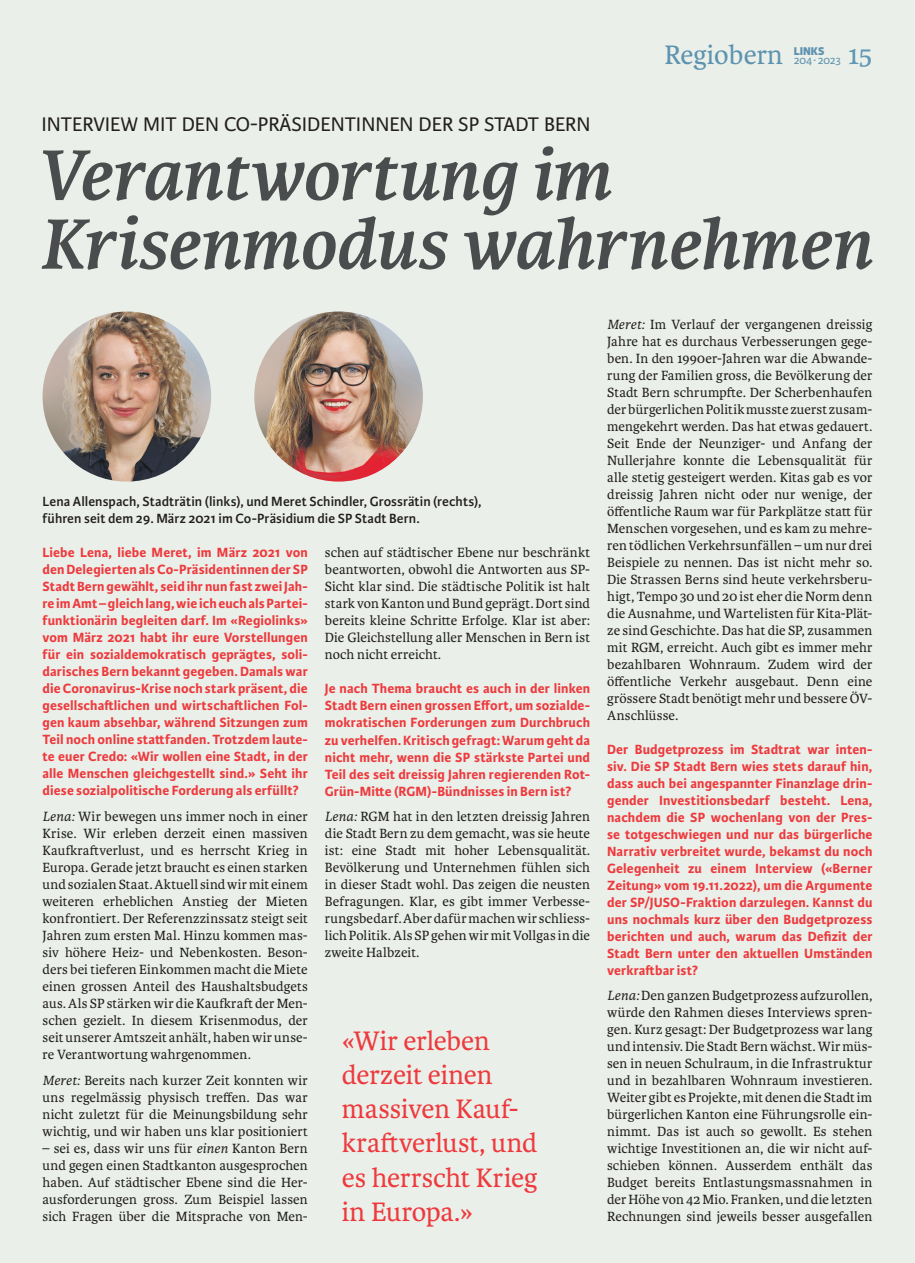
<style>
.page{position:relative;width:915px;height:1263px;background:#fff}
.page>*{position:absolute;margin:0;border:0;box-sizing:border-box;transform-origin:0 0}
.t1{font:italic 700 75.75px/69px "Karmina";letter-spacing:-.015em;color:#4b4c4d}
.t2{font:28.5px/34px "Karmina";letter-spacing:-.005em;color:#ee3a3e}
.t3{font:28.5px "Karmina";color:#5e93b0}
.t4{font:28.5px "Karmina";color:#6197b5}
.t5{font:21px "Karmina Sans";color:#231f20}
.t6{font:14.25px/17px "Karmina";letter-spacing:.01em;color:#231f20;text-align:justify}
.t7{font:700 14.25px/17px "Karmina Sans";letter-spacing:.01em;color:#ee3a3e;text-align:justify}
.t8{font:600 14.25px/17px "Karmina Sans";letter-spacing:.005em;color:#231f20}
.t9{font:12px "Karmina Sans";color:#5e93b0}
.t10{font:800 12px "Karmina Sans";color:#5e93b0}
.s1{font-style:italic}
</style>
<div class="page">
<div style="left:0;top:0;width:914px;height:1263px;background:#eaf0e9"></div>
<img style="left:43px;top:311px;width:168px;height:171px">
<img style="left:254px;top:311px;width:169px;height:171px">
<h2 class="t3" style="left:664px;top:39px;width:120px">Regiobern</h2>
<p class="t10" style="left:793px;top:44px;width:32px">LINKS</p>
<p class="t9" style="left:793px;top:53px;width:49px">204∙ 2023</p>
<h2 class="t4" style="left:847px;top:39px;width:26px">15</h2>
<h3 class="t5" style="left:41px;top:112px;width:550px">INTERVIEW MIT DEN CO-PRÄSIDENTINNEN DER SP STADT BERN</h3>
<h1 class="t1" style="left:36px;top:141px;width:836px">Verantwortung im<br>Krisenmodus wahrnehmen</h1>
<p class="t8" style="left:43px;top:493px;width:440px">Lena Allenspach, Stadträtin (links), und Meret Schindler, Grossrätin (rechts), führen seit dem 29. März 2021 im Co-Präsidium die SP Stadt Bern.</p>
<p class="t7" style="left:43px;top:544px;width:267px">Liebe Lena, liebe Meret, im März 2021 von den Delegierten als Co-Präsidentinnen der SP Stadt Bern gewählt, seid ihr nun fast zwei Jah&shy;re im Amt – gleich lang, wie ich euch als Partei&shy;funktionärin begleiten darf. Im «Regiolinks» vom März 2021 habt ihr eure Vorstellungen für ein sozialdemokratisch geprägtes, soli&shy;darisches Bern bekannt gegeben. Damals war die Coronavirus-Krise noch stark präsent, die gesellschaftlichen und wirtschaftlichen Fol&shy;gen kaum absehbar, während Sitzungen zum Teil noch online stattfanden. Trotzdem laute&shy;te euer Credo: «Wir wollen eine Stadt, in der alle Menschen gleichgestellt sind.» Seht ihr diese sozialpolitische Forderung als erfüllt?</p>
<p class="t6" style="left:43px;top:808px;width:267px"><span class="s1">Lena:</span> Wir bewegen uns immer noch in einer Krise. Wir erleben derzeit einen massiven Kaufkraftverlust, und es herrscht Krieg in Europa. Gerade jetzt braucht es einen starken und sozialen Staat. Aktuell sind wir mit einem weiteren erheblichen Anstieg der Mieten konfrontiert. Der Referenzzinssatz steigt seit Jahren zum ersten Mal. Hinzu kommen mas&shy;siv höhere Heiz- und Nebenkosten. Beson&shy;ders bei tieferen Einkommen macht die Miete einen grossen Anteil des Haushaltsbudgets aus. Als SP stärken wir die Kaufkraft der Men&shy;schen gezielt. In diesem Krisenmodus, der seit unserer Amtszeit anhält, haben wir unse&shy;re Verantwortung wahrgenommen.</p>
<p class="t6" style="left:43px;top:1072px;width:267px"><span class="s1">Meret:</span> Bereits nach kurzer Zeit konnten wir uns regelmässig physisch treffen. Das war nicht zuletzt für die Meinungsbildung sehr wichtig, und wir haben uns klar positioniert</p>
<p class="t6" style="left:43px;top:1140px;width:267px">– sei es, dass wir uns für <span class="s1">einen</span> Kanton Bern und gegen einen Stadtkanton ausgesprochen haben. Auf städtischer Ebene sind die Her&shy;ausforderungen gross. Zum Beispiel lassen sich Fragen über die Mitsprache von Men-</p>
<p class="t6" style="left:325px;top:544px;width:267px">schen auf städtischer Ebene nur beschränkt beantworten, obwohl die Antworten aus SP-Sicht klar sind. Die städtische Politik ist halt stark von Kanton und Bund geprägt. Dort sind bereits kleine Schritte Erfolge. Klar ist aber:<br>Die Gleichstellung aller Menschen in Bern ist noch nicht erreicht.</p>
<p class="t7" style="left:325px;top:681px;width:267px">Je nach Thema braucht es auch in der linken Stadt Bern einen grossen Effort, um sozialde&shy;mokratischen Forderungen zum Durchbruch zu verhelfen. Kritisch gefragt: Warum geht da nicht mehr, wenn die SP stärkste Partei und Teil des seit dreissig Jahren regierenden Rot-Grün-Mitte (RGM)-Bündnisses in Bern ist?</p>
<p class="t6" style="left:325px;top:808px;width:267px"><span class="s1">Lena:</span> RGM hat in den letzten dreissig Jahren die Stadt Bern zu dem gemacht, was sie heute ist: eine Stadt mit hoher Lebensqualität.<br>Bevölkerung und Unternehmen fühlen sich in dieser Stadt wohl. Das zeigen die neusten Befragungen. Klar, es gibt immer Verbesse&shy;rungsbedarf. Aber dafür machen wir schliess&shy;lich Politik. Als SP gehen wir mit Vollgas in die zweite Halbzeit.</p>
<h2 class="t2" style="left:342px;top:1024px;width:197px">«Wir erleben derzeit einen massiven Kauf&shy;kraftverlust, und es herrscht Krieg in Europa.»</h2>
<p class="t6" style="left:607px;top:316px;width:267px"><span class="s1">Meret:</span> Im Verlauf der vergangenen dreissig Jahre hat es durchaus Verbesserungen gege&shy;ben. In den 1990er-Jahren war die Abwande&shy;rung der Familien gross, die Bevölkerung der Stadt Bern schrumpfte. Der Scherbenhaufen der bürgerlichen Politik musste zuerst zusam&shy;mengekehrt werden. Das hat etwas gedauert.<br>Seit Ende der Neunziger- und Anfang der Nullerjahre konnte die Lebensqualität für alle stetig gesteigert werden. Kitas gab es vor dreissig Jahren nicht oder nur wenige, der öffentliche Raum war für Parkplätze statt für Menschen vorgesehen, und es kam zu mehre&shy;ren tödlichen Verkehrsunfällen – um nur drei Beispiele zu nennen. Das ist nicht mehr so.<br>Die Strassen Berns sind heute verkehrsberu&shy;higt, Tempo 30 und 20 ist eher die Norm denn die Ausnahme, und Wartelisten für Kita-Plät&shy;ze sind Geschichte. Das hat die SP, zusammen mit RGM, erreicht. Auch gibt es immer mehr bezahlbaren Wohnraum. Zudem wird der öffentliche Verkehr ausgebaut. Denn eine grössere Stadt benötigt mehr und bessere ÖV-Anschlüsse.</p>
<p class="t7" style="left:607px;top:741px;width:267px">Der Budgetprozess im Stadtrat war inten&shy;siv. Die SP Stadt Bern wies stets darauf hin, dass auch bei angespannter Finanzlage drin&shy;gender Investitionsbedarf besteht. Lena, nachdem die SP wochenlang von der Pres&shy;se totgeschwiegen und nur das bürgerliche Narrativ verbreitet wurde, bekamst du noch Gelegenheit zu einem Interview («Berner Zeitung» vom 19.11.2022), um die Argumente der SP/JUSO-Fraktion darzulegen. Kannst du uns nochmals kurz über den Budgetprozess berichten und auch, warum das Defizit der Stadt Bern unter den aktuellen Umständen verkraftbar ist?</p>
<p class="t6" style="left:607px;top:987px;width:267px"><span class="s1">Lena:</span> Den ganzen Budgetprozess aufzurollen, würde den Rahmen dieses Interviews spren&shy;gen. Kurz gesagt: Der Budgetprozess war lang und intensiv. Die Stadt Bern wächst. Wir müs&shy;sen in neuen Schulraum, in die Infrastruktur und in bezahlbaren Wohnraum investieren.<br>Weiter gibt es Projekte, mit denen die Stadt im bürgerlichen Kanton eine Führungsrolle ein&shy;nimmt. Das ist auch so gewollt. Es stehen wichtige Investitionen an, die wir nicht auf&shy;schieben können. Ausserdem enthält das Budget bereits Entlastungsmassnahmen in der Höhe von 42 Mio. Franken, und die letzten Rechnungen sind jeweils besser ausgefallen</p>
</div>
